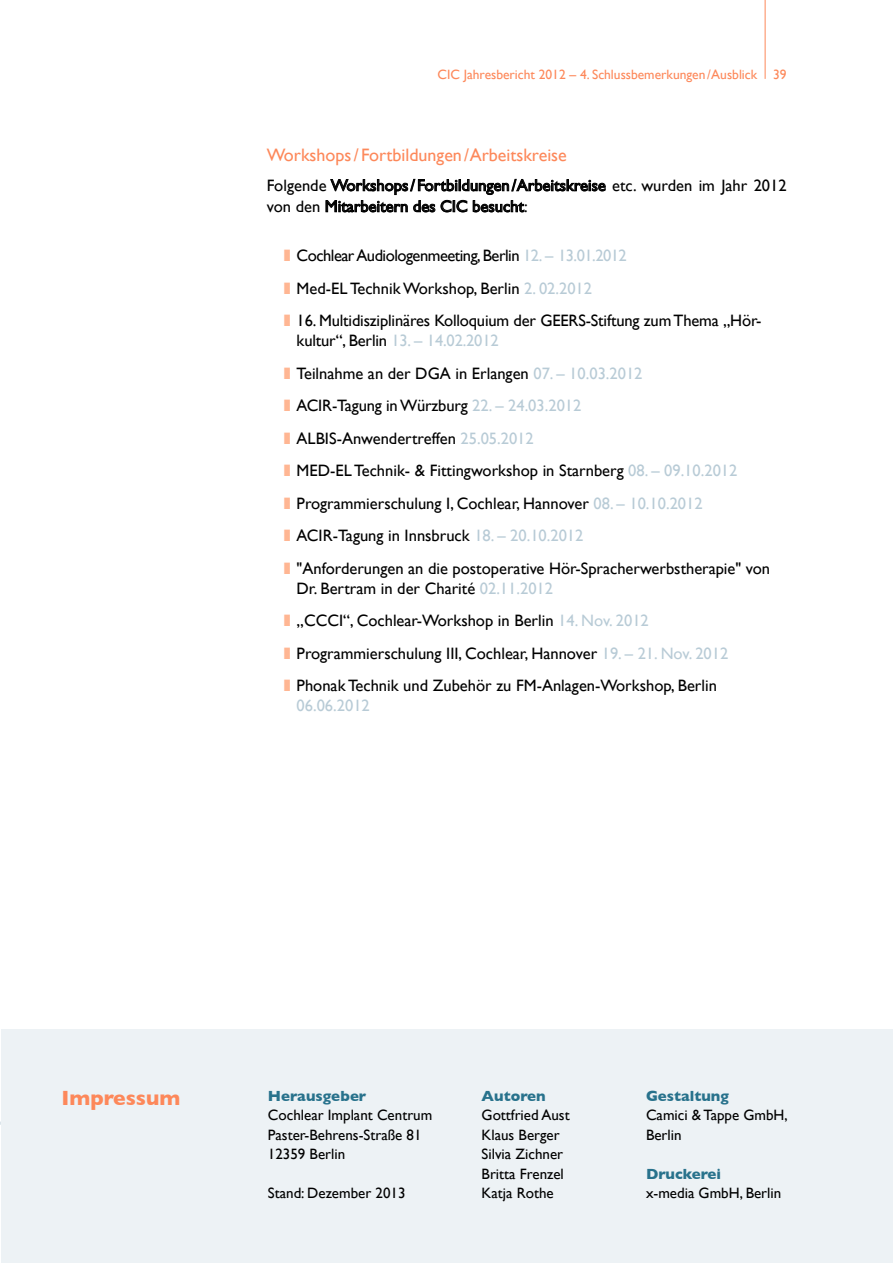
<style>
.page{position:relative;width:893px;height:1263px;background:#fff}
.page>*{position:absolute;margin:0;border:0;box-sizing:border-box;transform-origin:0 0}
.t1{font:700 21px "Gill Sans";color:#fd885a}
.t2{font:18px "Gill Sans";color:#fd885a}
.t3{font:16.5px/32.5px "Gill Sans";color:#000}
.t4{font:16.5px "Gill Sans";color:#b8cbd6}
.t5{font:15px/19.5px "Gill Sans";color:#000}
.t6{font:700 15px "Gill Sans";color:#28728c}
.t7{font:13.5px "Gill Sans";color:#fd885a}
.s1{color:#ffb693}
.s2{color:#b8cbd6}
</style>
<div class="page">
<hr style="left:765px;top:0;width:1px;height:79px;background:#fd885a">
<div style="left:1px;top:1029px;width:892px;height:234px;background:#edf2f5"></div>
<svg style="left:326px;top:179px;width:280px;height:33px"></svg>
<p class="t7" style="left:437px;top:66px;width:351px">CIC Jahresbericht 2012 – 4. Schlussbemerkungen/Ausblick 39</p>
<p class="t2" style="left:267px;top:145px;width:301px">Workshops/ Fortbildungen /Arbeitskreise</p>
<p class="t3" style="left:267px;top:175px;width:521px;line-height:21px">Folgende Workshops/ Fortbildungen /Arbeitskreise etc. wurden im Jahr 2012 von den Mitarbeitern des CIC besucht:</p>
<p class="t3" style="left:284px;top:239px;width:479px"><span class="s1">❚</span> Cochlear Audiologenmeeting, Berlin <span class="s2">12. – 13.01.2012<br></span><span class="s1">❚</span> Med-EL Technik Workshop, Berlin <span class="s2">2. 02.2012<br></span><span class="s1">❚</span> 16. Multidisziplinäres Kolloquium der GEERS-Stiftung zum Thema „Hör-</p>
<p class="t3" style="left:284px;top:324px;width:488px;text-indent:13px">kultur“, Berlin <span class="s2">13. – 14.02.2012<br></span><span class="s1">❚</span> Teilnahme an der DGA in Erlangen <span class="s2">07. – 10.03.2012<br></span><span class="s1">❚</span> ACIR-Tagung in Würzburg <span class="s2">22. – 24.03.2012<br></span><span class="s1">❚</span> ALBIS-Anwendertreffen <span class="s2">25.05.2012<br></span><span class="s1">❚</span> MED-EL Technik- &amp; Fittingworkshop in Starnberg <span class="s2">08. – 09.10.2012<br></span><span class="s1">❚</span> Programmierschulung I, Cochlear, Hannover <span class="s2">08. – 10.10.2012<br></span><span class="s1">❚</span> ACIR-Tagung in Innsbruck <span class="s2">18. – 20.10.2012<br></span><span class="s1">❚</span> "Anforderungen an die postoperative Hör-Spracherwerbstherapie" von</p>
<p class="t3" style="left:284px;top:572px;width:446px;text-indent:13px">Dr. Bertram in der Charité <span class="s2">02.11.2012<br></span><span class="s1">❚</span> „CCCI“, Cochlear-Workshop in Berlin <span class="s2">14. Nov. 2012<br></span><span class="s1">❚</span> Programmierschulung III, Cochlear, Hannover <span class="s2">19. – 21. Nov. 2012 </span><span class="s1">❚</span> Phonak Technik und Zubehör zu FM-Anlagen-Workshop, Berlin</p>
<p class="t4" style="left:297px;top:696px;width:75px">06.06.2012</p>
<p class="t1" style="left:62px;top:1085px;width:120px">Impressum</p>
<p class="t6" style="left:268px;top:1087px;width:100px">Herausgeber</p>
<p class="t5" style="left:268px;top:1105px;width:166px">Cochlear Implant Centrum<br>Paster-Behrens-Straße 81<br>12359 Berlin</p>
<p class="t5" style="left:268px;top:1183px;width:139px">Stand: Dezember 2013</p>
<p class="t6" style="left:482px;top:1087px;width:66px">Autoren</p>
<p class="t5" style="left:482px;top:1105px;width:90px">Gottfried Aust<br>Klaus Berger<br>Silvia Zichner<br>Britta Frenzel<br>Katja Rothe</p>
<p class="t6" style="left:646px;top:1087px;width:84px">Gestaltung</p>
<p class="t5" style="left:646px;top:1105px;width:143px">Camici &amp; Tappe GmbH,<br>Berlin</p>
<p class="t6" style="left:646px;top:1165px;width:76px">Druckerei</p>
<p class="t5" style="left:646px;top:1183px;width:137px">x-media GmbH, Berlin</p>
</div>
